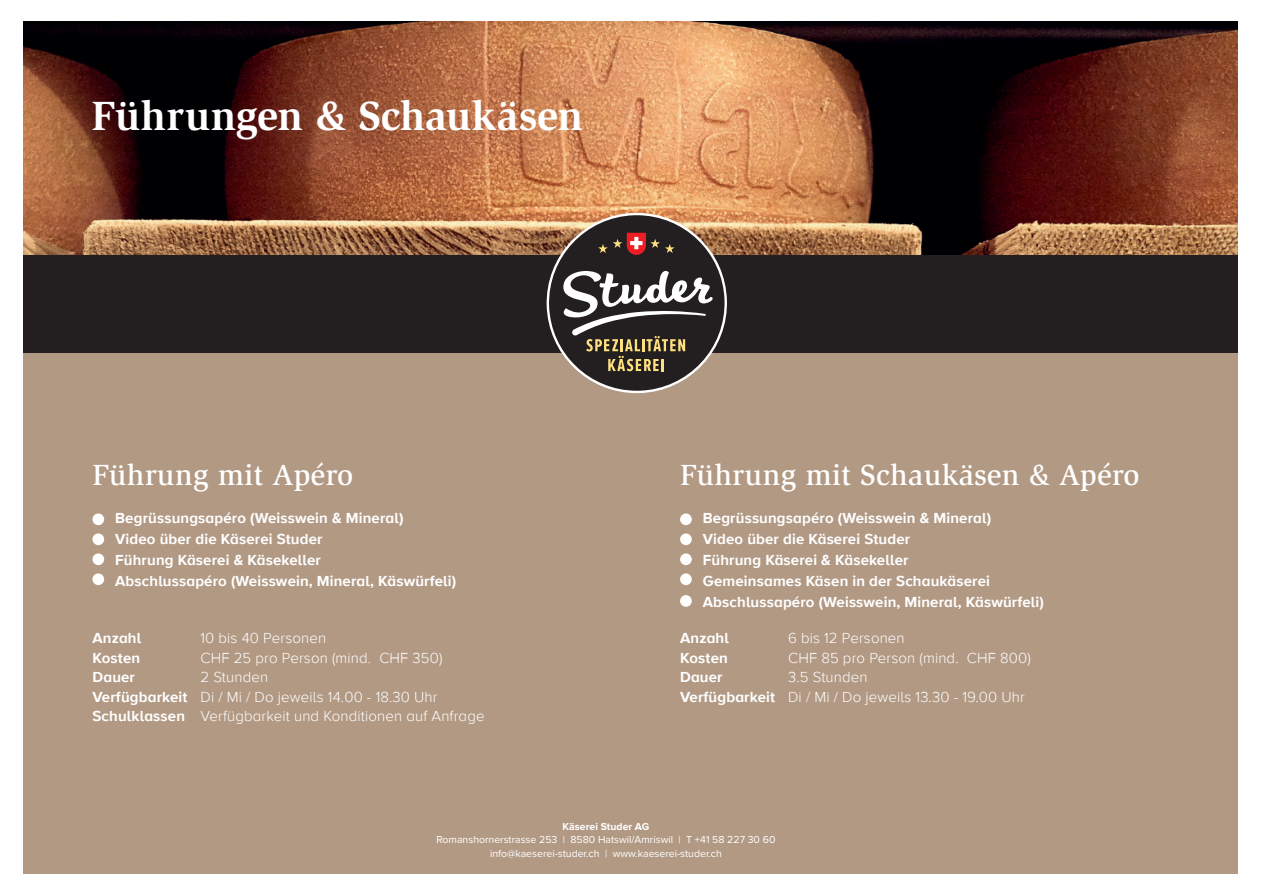
<style>
.page{position:relative;width:1263px;height:893px;background:#fff}
.page>*{position:absolute;margin:0;border:0;box-sizing:border-box;transform-origin:0 0}
.t1{font:700 42px "Slimbach Std";letter-spacing:-.005em;color:#fff}
.t2{font:500 30px "Slimbach Std";letter-spacing:.01em;color:#fff}
.t3{font:700 15px/21px "Proxima Nova A";letter-spacing:.01em;color:#fff}
.t4{font:300 15px/19.5px "Proxima Nova A";letter-spacing:.01em;color:#fff}
.t5{font:10.5px/13.5px "Proxima Nova";color:#fff;text-align:center}
.t6{font:700 10.5px "Proxima Nova";color:#fff}
.s1{font-weight:700}
</style>
<div class="page">
<div style="left:23px;top:296px;width:1214px;height:578px;background:#b29984"></div>
<img style="left:23px;top:21px;width:1214px;height:234px">
<div style="left:23px;top:255px;width:1214px;height:98px;background:#231f20"></div>
<svg style="left:547px;top:213px;width:180px;height:180px"></svg>
<div style="left:92px;top:513px;width:12px;height:12px;background:#fff;border-radius:50%"></div>
<div style="left:92px;top:533px;width:12px;height:12px;background:#fff;border-radius:50%"></div>
<div style="left:92px;top:553px;width:12px;height:12px;background:#fff;border-radius:50%"></div>
<div style="left:92px;top:573px;width:12px;height:12px;background:#fff;border-radius:50%"></div>
<div style="left:680px;top:513px;width:12px;height:12px;background:#fff;border-radius:50%"></div>
<div style="left:680px;top:533px;width:12px;height:12px;background:#fff;border-radius:50%"></div>
<div style="left:680px;top:553px;width:12px;height:12px;background:#fff;border-radius:50%"></div>
<div style="left:680px;top:573px;width:12px;height:12px;background:#fff;border-radius:50%"></div>
<div style="left:680px;top:595px;width:12px;height:12px;background:#fff;border-radius:50%"></div>
<h1 class="t1" style="left:91px;top:90px;width:493px">Führungen &amp; Schaukäsen</h1>
<h2 class="t2" style="left:92px;top:457px;width:262px">Führung mit Apéro</h2>
<p class="t3" style="left:115px;top:507px;width:343px">Begrüssungsapéro (Weisswein &amp; Mineral)<br>Video über die Käserei Studer<br>Führung Käserei &amp; Käsekeller<br>Abschlussapéro (Weisswein, Mineral, Käswürfeli)</p>
<p class="t3" style="left:92px;top:627px;width:50px">Anzahl</p>
<p class="t4" style="left:200px;top:627px;width:127px">10 bis 40 Personen</p>
<p class="t3" style="left:92px;top:647px;width:49px">Kosten</p>
<p class="t4" style="left:200px;top:647px;width:243px">CHF 25 pro Person (mind. CHF 350)</p>
<p class="t3" style="left:92px;top:666px;width:44px">Dauer</p>
<p class="t4" style="left:92px;top:666px;width:394px;text-indent:108px">2 Stunden<br><span class="s1">Verfügbarkeit</span> Di / Mi / Do jeweils 14.00 - 18.30 Uhr<br><span class="s1">Schulklassen</span> Verfügbarkeit und Konditionen auf Anfrage</p>
<h2 class="t2" style="left:680px;top:457px;width:461px">Führung mit Schaukäsen &amp; Apéro</h2>
<p class="t3" style="left:703px;top:507px;width:343px">Begrüssungsapéro (Weisswein &amp; Mineral)<br>Video über die Käserei Studer<br>Führung Käserei &amp; Käsekeller<br>Gemeinsames Käsen in der Schaukäserei Abschlussapéro (Weisswein, Mineral, Käswürfeli)</p>
<p class="t3" style="left:680px;top:627px;width:50px">Anzahl</p>
<p class="t4" style="left:788px;top:627px;width:118px">6 bis 12 Personen</p>
<p class="t3" style="left:680px;top:647px;width:49px">Kosten</p>
<p class="t4" style="left:788px;top:647px;width:244px">CHF 85 pro Person (mind. CHF 800)</p>
<p class="t3" style="left:680px;top:666px;width:44px">Dauer</p>
<p class="t4" style="left:680px;top:666px;width:346px;text-indent:108px">3.5 Stunden<br><span class="s1">Verfügbarkeit</span> Di / Mi / Do jeweils 13.30 - 19.00 Uhr</p>
<p class="t6" style="left:563px;top:821px;width:88px">Käserei Studer AG</p>
<p class="t5" style="left:436px;top:833px;width:340px">Romanshornerstrasse 253 | 8580 Hatswil/Amriswil | T +41 58 227 30 60 info@kaeserei-studer.ch | www.kaeserei-studer.ch</p>
</div>
